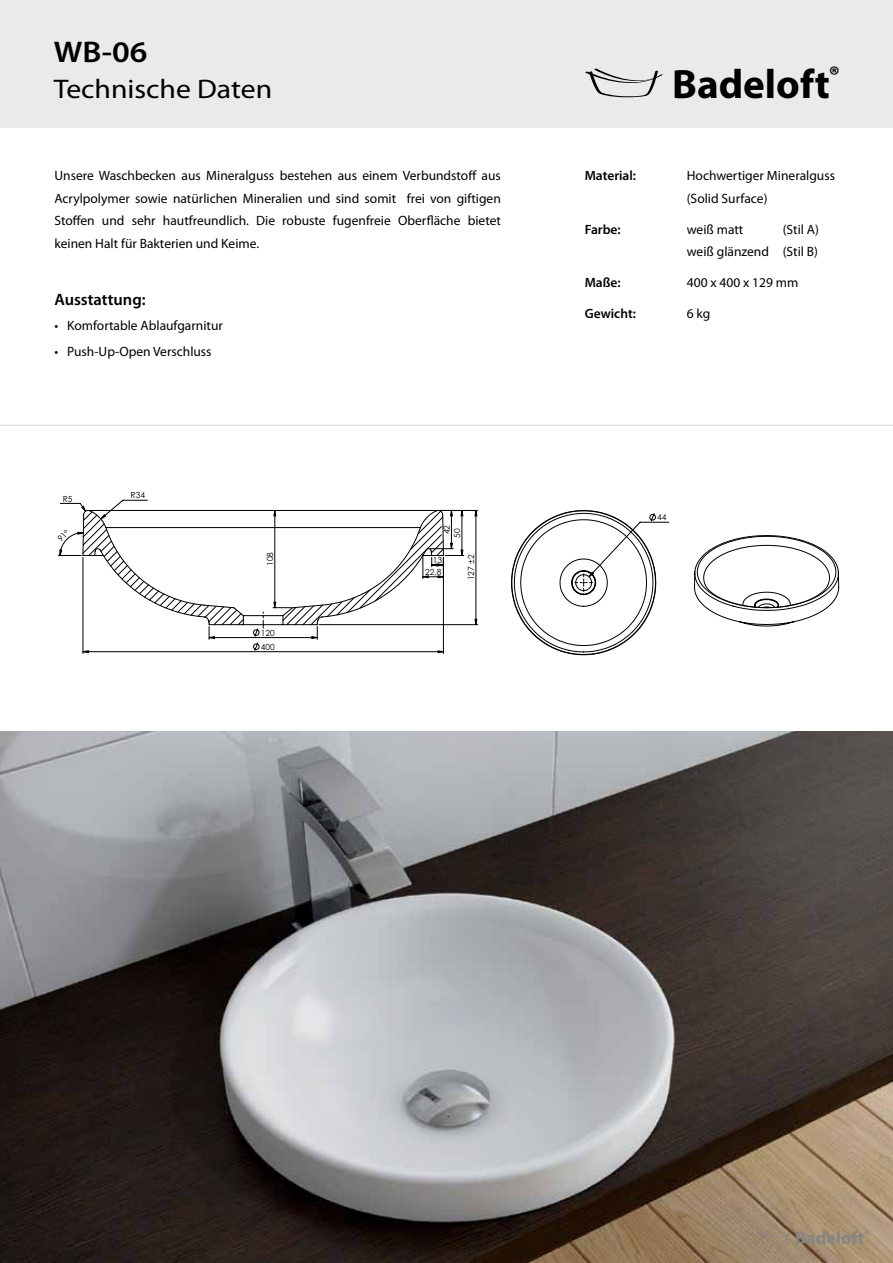
<style>
.page{position:relative;width:893px;height:1263px;background:#fff}
.page>*{position:absolute;margin:0;border:0;box-sizing:border-box;transform-origin:0 0}
.t1{font:700 41.1px "Myriad Pro";color:#000}
.t2{font:600 30px "Myriad Pro";color:#000;scale:1.1 1}
.t3{font:27px "Myriad Pro";color:#000;scale:1.1 1}
.t4{font:700 18px "Myriad Pro";color:#868585}
.t5{font:600 16.5px "Myriad Pro";color:#000}
.t6{font:13.5px/22.5px "Myriad Pro";color:#000}
.t7{font:600 13.5px "Myriad Pro";color:#000}
.t8{font:8.4px "Century Gothic";color:#000}
</style>
<div class="page">
<div style="left:0;top:0;width:893px;height:128px;background:#eaeaea"></div>
<svg style="left:585px;top:68px;width:78px;height:29px"></svg>
<hr style="left:0;top:424px;width:893px;height:2px;background:#e3e3e3">
<img style="left:0;top:731px;width:893px;height:532px">
<svg style="left:757px;top:1231px;width:34px;height:13px"></svg>
<svg style="left:83px;top:627px;width:558px;height:28px"></svg>
<svg style="left:82px;top:510px;width:741px;height:117px"></svg>
<svg style="left:694px;top:536px;width:145px;height:75px"></svg>
<svg style="left:59px;top:529px;width:24px;height:26px"></svg>
<h2 class="t2" style="left:54px;top:32px;width:87px">WB-06</h2>
<h3 class="t3" style="left:54px;top:72px;width:200px">Technische Daten</h3>
<p class="t6" style="left:54px;top:164px;width:448px;text-align:justify">Unsere Waschbecken aus Mineralguss bestehen aus einem Verbundstoff aus Acrylpolymer sowie natürlichen Mineralien und sind somit frei von giftigen Stoffen und sehr hautfreundlich. Die robuste fugenfreie Oberfläche bietet keinen Halt für Bakterien und Keime.</p>
<p class="t5" style="left:54px;top:289px;width:93px">Ausstattung:</p>
<p class="t6" style="left:54px;top:314px;width:170px">• Komfortable Ablaufgarnitur</p>
<p class="t6" style="left:54px;top:340px;width:159px">• Push-Up-Open Verschluss</p>
<p class="t8" style="left:63px;top:493px;width:11px">R5</p>
<p class="t8" style="left:131px;top:489px;width:16px">R34</p>
<p class="t8" style="left:264px;top:566px;width:15px;rotate:-90deg">108</p>
<p class="t8" style="left:261px;top:627px;width:15px">120</p>
<p class="t8" style="left:261px;top:641px;width:15px">400</p>
<p class="t8" style="left:441px;top:534px;width:11px;rotate:-90deg">42</p>
<p class="t8" style="left:451px;top:538px;width:11px;rotate:-90deg">50</p>
<p class="t8" style="left:433px;top:554px;width:11px">13</p>
<p class="t8" style="left:425px;top:566px;width:18px">22,8</p>
<p class="t8" style="left:465px;top:580px;width:27px;rotate:-90deg">127 ±2</p>
<h1 class="t1" style="left:672px;top:57px;width:169px">Badeloft<sup>®</sup></h1>
<p class="t7" style="left:585px;top:167px;width:53px">Material:</p>
<p class="t6" style="left:687px;top:164px;width:150px">Hochwertiger Mineralguss (Solid Surface)</p>
<p class="t7" style="left:585px;top:221px;width:38px">Farbe:</p>
<p class="t6" style="left:687px;top:218px;width:58px">weiß matt</p>
<p class="t6" style="left:687px;top:218px;width:134px;text-align:right">(Stil A)<br>weiß glänzend (Stil B)</p>
<p class="t7" style="left:585px;top:274px;width:38px">Maße:</p>
<p class="t6" style="left:687px;top:271px;width:113px">400 x 400 x 129 mm</p>
<p class="t7" style="left:585px;top:305px;width:53px">Gewicht:</p>
<p class="t6" style="left:687px;top:302px;width:25px">6 kg</p>
<p class="t8" style="left:657px;top:511px;width:11px">44</p>
<h3 class="t4" style="left:795px;top:1226px;width:75px">Badeloft<sup>®</sup></h3>
</div>
